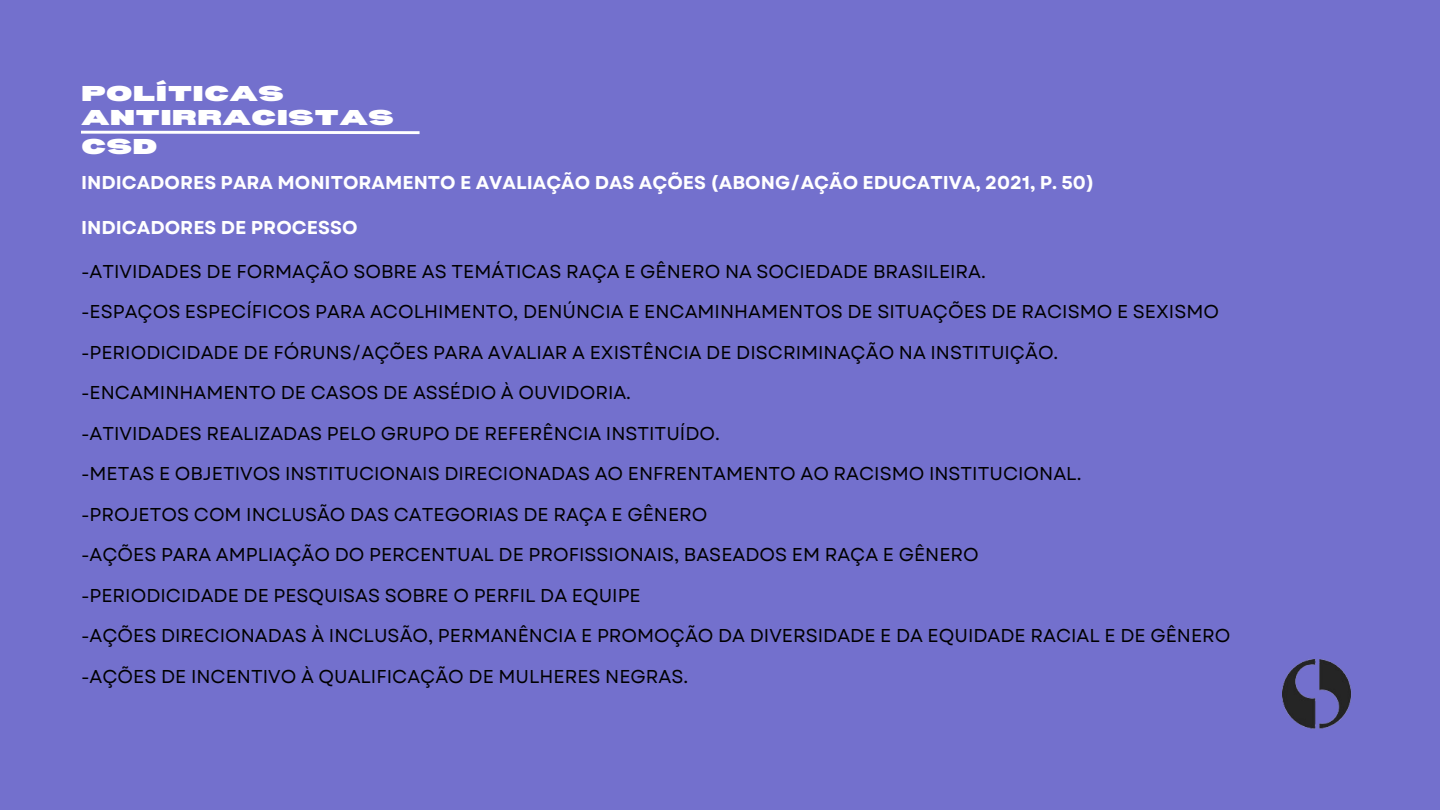
<style>
.page{position:relative;width:1440px;height:810px;background:#7370cd}
.page>*{position:absolute;margin:0;border:0;box-sizing:border-box;transform-origin:0 0}
.t1{font:900 expanded 21px/23.2px "Bernoru";color:#fff}
.t2{font:18.6px "Garet";color:#000}
.t3{font:700 18.6px "Garet";color:#fff}
</style>
<div class="page">
<svg style="left:81px;top:130px;width:339px;height:5px"></svg>
<img style="left:1283px;top:660px;width:68px;height:69px">
<h1 class="t1" style="left:81px;top:81px;width:315px">POLÍTICAS<br>ANTIRRACISTAS</h1>
<h1 class="t1" style="left:81px;top:134px;width:78px">CSD</h1>
<p class="t3" style="left:81px;top:169px;width:1015px">INDICADORES PARA MONITORAMENTO E AVALIAÇÃO DAS AÇÕES (ABONG/AÇÃO EDUCATIVA, 2021, P. 50)</p>
<p class="t3" style="left:81px;top:214px;width:278px">INDICADORES DE PROCESSO</p>
<h2 class="t2" style="left:81px;top:258px;width:906px">-ATIVIDADES DE FORMAÇÃO SOBRE AS TEMÁTICAS RAÇA E GÊ NERO NA SOCIEDADE BRASILEIRA.</h2>
<h2 class="t2" style="left:81px;top:298px;width:1140px">-ESPAÇOS ESPECÍFICOS PARA ACOLHIMENTO, DENÚ NCIA E ENCAMINHAMENTOS DE SITUAÇÕES DE RACISMO E SEXISMO</h2>
<p class="t2" style="left:81px;top:339px;width:979px">-PERIODICIDADE DE FÓRUNS/AÇÕES PARA AVALIAR A EXISTÊNCIA DE DISCRIMINAÇÃO NA INSTITUIÇÃO.</p>
<p class="t2" style="left:81px;top:379px;width:552px">-ENCAMINHAMENTO DE CASOS DE ASSÉDIO À OUVIDORIA.</p>
<p class="t2" style="left:81px;top:420px;width:640px">-ATIVIDADES REALIZADAS PELO GRUPO DE REFERÊNCIA INSTITUÍDO.</p>
<p class="t2" style="left:81px;top:460px;width:1002px">-METAS E OBJETIVOS INSTITUCIONAIS DIRECIONADAS AO ENFRENTAMENTO AO RACISMO INSTITUCIONAL.</p>
<p class="t2" style="left:81px;top:501px;width:628px">-PROJETOS COM INCLUSÃO DAS CATEGORIAS DE RAÇA E GÊNERO</p>
<p class="t2" style="left:81px;top:541px;width:899px">-AÇÕES PARA AMPLIAÇÃO DO PERCENTUAL DE PROFISSIONAIS, BASEADOS EM RAÇA E GÊNERO</p>
<p class="t2" style="left:81px;top:582px;width:561px">-PERIODICIDADE DE PESQUISAS SOBRE O PERFIL DA EQUIPE</p>
<p class="t2" style="left:81px;top:622px;width:1151px">-AÇÕES DIRECIONADAS À INCLUSÃO, PERMANÊNCIA E PROMOÇÃO DA DIVERSIDADE E DA EQUIDADE RACIAL E DE GÊNERO</p>
<p class="t2" style="left:81px;top:663px;width:609px">-AÇÕES DE INCENTIVO À QUALIFICAÇÃO DE MULHERES NEGRAS.</p>
</div>
